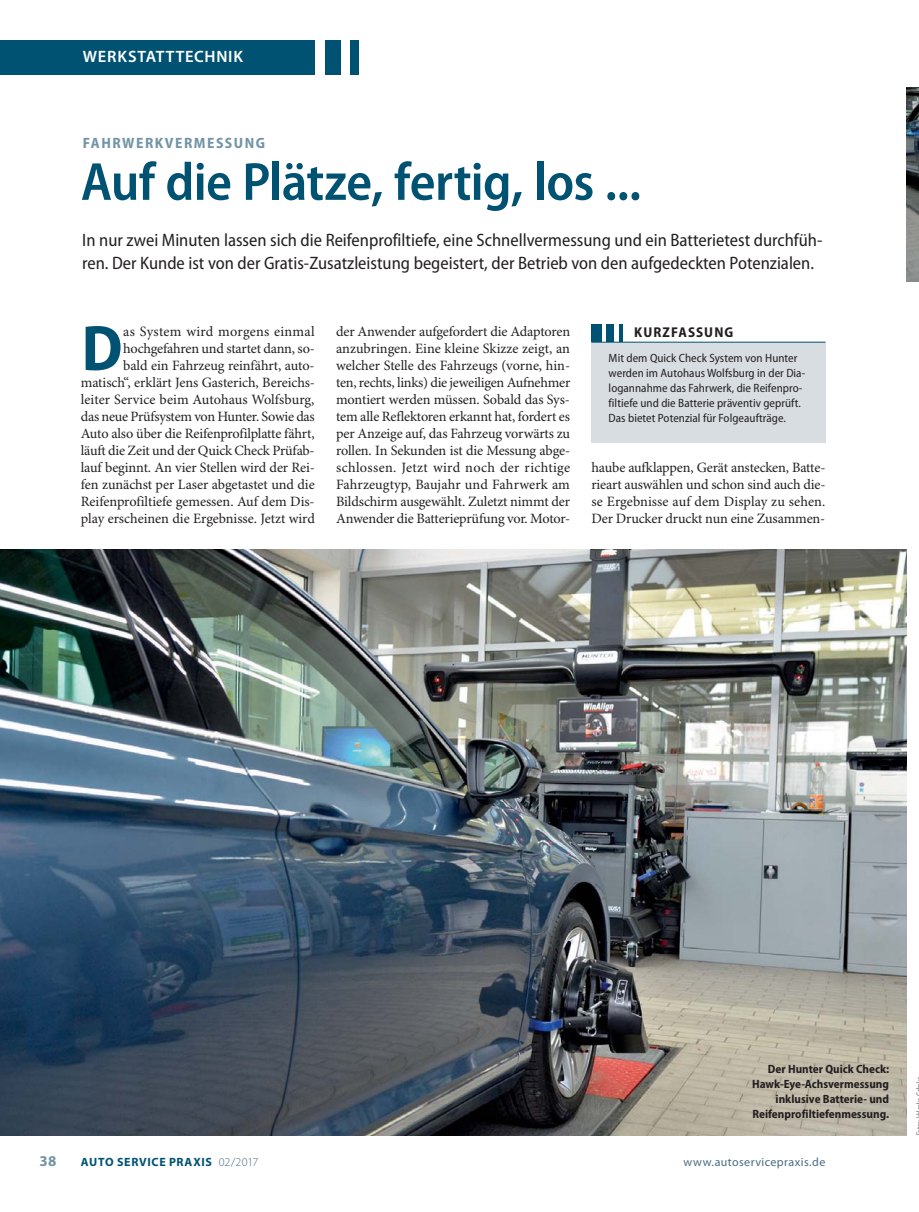
<style>
.page{position:relative;width:919px;height:1212px;background:#fff}
.page>*{position:absolute;margin:0;border:0;box-sizing:border-box;transform-origin:0 0}
.t1{font:700 semi-condensed 64.65px "Myriad Pro";color:#005273}
.t2{font:600 semi-condensed 54px "Myriad Pro";letter-spacing:-.015em;color:#005273}
.t3{font:semi-condensed 18px/22.5px "Myriad Pro";color:#231f20}
.t4{font:600 16.5px "Myriad Pro";letter-spacing:.045em;color:#fff}
.t5{font:700 semi-condensed 15px "Myriad Pro";letter-spacing:.1em;color:#7294a5}
.t6{font:700 15px "Myriad Pro";color:#7294a5}
.t7{font:14.25px/17px "Minion Pro";letter-spacing:-.01em;color:#231f20;text-align:justify}
.t8{font:700 semi-condensed 14.25px "Myriad Pro";letter-spacing:.075em;color:#231f20}
.t9{font:semi-condensed 12px/15px "Myriad Pro";letter-spacing:.005em;color:#231f20}
.t10{font:700 semi-condensed 12px/15px "Myriad Pro";color:#231f20;text-align:right}
.t11{font:700 12px "Myriad Pro";letter-spacing:.055em;color:#005273}
.t12{font:12px "Myriad Pro";letter-spacing:.035em;color:#476e7f}
.s1{font-weight:300;color:#476e7f}
</style>
<div class="page">
<div style="left:350px;top:40px;width:8px;height:34px;background:#005273"></div>
<div style="left:325px;top:40px;width:15px;height:34px;background:#005273"></div>
<div style="left:0;top:40px;width:315px;height:34px;background:#005273"></div>
<div style="left:591px;top:342px;width:234px;height:100px;background:#d8dde1"></div>
<div style="left:591px;top:325px;width:10px;height:17px;background:#005273"></div>
<div style="left:606px;top:325px;width:8px;height:17px;background:#005273"></div>
<hr style="left:619px;top:325px;width:3px;height:17px;background:#005273">
<hr style="left:591px;top:342px;width:234px;height:1px;background:#005273">
<img style="left:906px;top:87px;width:12px;height:194px">
<img style="left:0;top:549px;width:906px;height:586px">
<p class="t4" style="left:83px;top:47px;width:162px">WERKSTATTTECHNIK</p>
<p class="t5" style="left:83px;top:138px;width:184px">FAHRWERKVERMESSUNG</p>
<h2 class="t2" style="left:81px;top:161px;width:562px">Auf die Plätze, fertig, los ...</h2>
<p class="t3" style="left:82px;top:231px;width:741px">In nur zwei Minuten lassen sich die Reifenprofiltiefe, eine Schnellvermessung und ein Batterietest durchfüh&shy;ren. Der Kunde ist von der Gratis-Zusatzleistung begeistert, der Betrieb von den aufgedeckten Potenzialen.</p>
<p class="t7" style="left:81px;top:324px;width:235px;text-align:right">as System wird morgens einmal hochgefahren und startet dann, so-<br>bald ein Fahrzeug reinfährt, auto&shy;matisch“, erklärt Jens Gasterich, Bereichs&shy;leiter Service beim Autohaus Wolfsburg, das neue Prüfsystem von Hunter. Sowie das Auto also über die Reifenprofilplatte fährt, läuft die Zeit und der Quick Check Prüfab&shy;lauf beginnt. An vier Stellen wird der Rei&shy;fen zunächst per Laser abgetastet und die Reifenprofiltiefe gemessen. Auf dem Dis&shy;play erscheinen die Ergebnisse. Jetzt wird</p>
<p class="t8" style="left:634px;top:327px;width:101px">KURZFASSUNG</p>
<p class="t7" style="left:336px;top:324px;width:236px">der Anwender aufgefordert die Adaptoren anzubringen. Eine kleine Skizze zeigt, an welcher Stelle des Fahrzeugs (vorne, hin&shy;ten, rechts, links) die jeweiligen Aufnehmer montiert werden müssen. Sobald das Sys&shy;tem alle Reflektoren erkannt hat, fordert es per Anzeige auf, das Fahrzeug vorwärts zu rollen. In Sekunden ist die Messung abge&shy;schlossen. Jetzt wird noch der richtige Fahrzeugtyp, Baujahr und Fahrwerk am Bildschirm ausgewählt. Zuletzt nimmt der Anwender die Batterieprüfung vor. Motor-</p>
<h1 class="t1" style="left:81px;top:324px;width:43px">D</h1>
<p class="t9" style="left:608px;top:352px;width:198px">Mit dem Quick Check System von Hunter werden im Autohaus Wolfsburg in der Dia&shy;logannahme das Fahrwerk, die Reifenpro&shy;filtiefe und die Batterie präventiv geprüft.<br>Das bietet Potenzial für Folgeaufträge.</p>
<p class="t7" style="left:591px;top:460px;width:235px">haube aufklappen, Gerät anstecken, Batte&shy;rieart auswählen und schon sind auch die&shy;se Ergebnisse auf dem Display zu sehen.<br>Der Drucker druckt nun eine Zusammen-</p>
<p class="t10" style="left:752px;top:1062px;width:138px">Der Hunter Quick Check:<br>Hawk-Eye-Achsvermessung inklusive Batterie- und<br>Reifenprofiltiefenmessung.</p>
<p class="t6" style="left:39px;top:1152px;width:19px">38</p>
<p class="t11" style="left:81px;top:1154px;width:179px">AUTO SERVICE PRAXIS <span class="s1">02/2017</span></p>
<p class="t12" style="left:683px;top:1154px;width:143px">www.autoservicepraxis.de</p>
</div>
